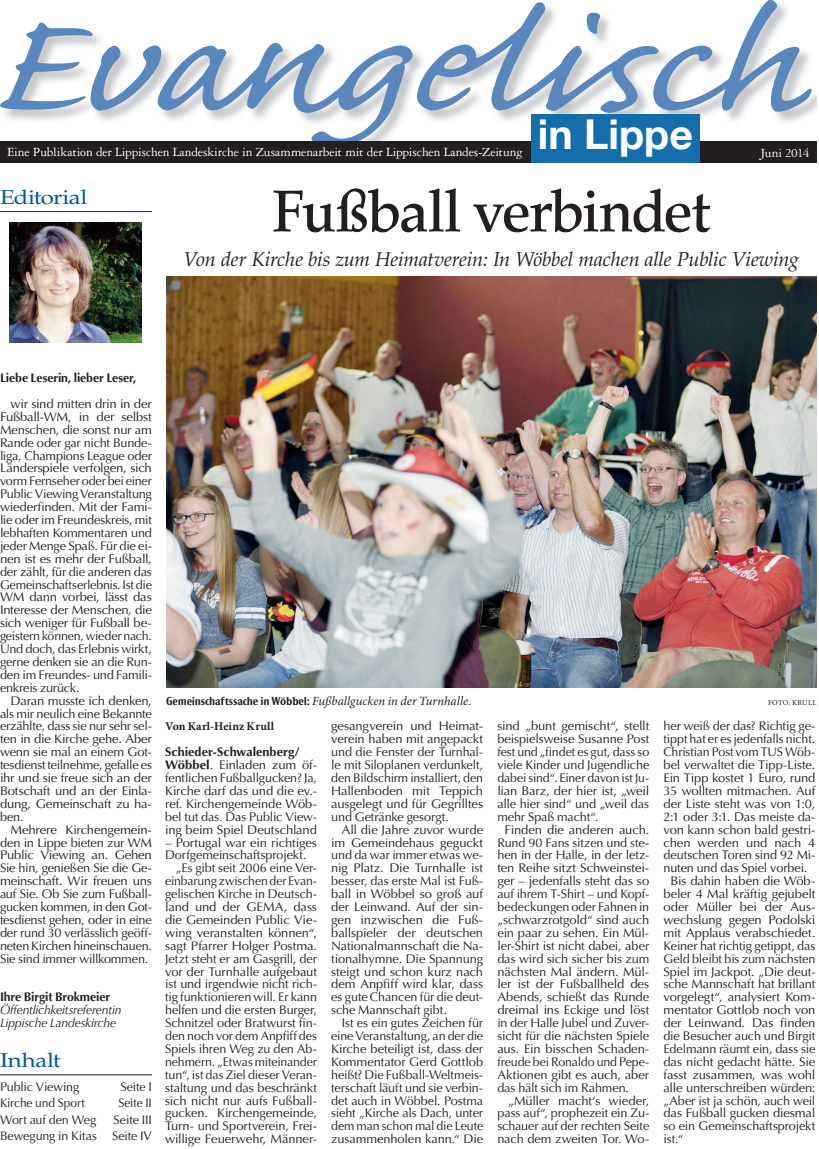
<style>
.page{position:relative;width:819px;height:1149px;background:#fff}
.page>*{position:absolute;margin:0;border:0;box-sizing:border-box;transform-origin:0 0}
.EiL_Titel_47{font:500 58.75px "Palatino LT Std";letter-spacing:-.035em;color:#231f20}
.EiL_Unterzeile_16{font:italic 20px "Palatino LT Std";letter-spacing:-.01em;color:#231f20}
.Dachzeile3{font:20px "Palatino LT Std";letter-spacing:-.02em;color:#01579f;scale:1.2 1}
.t1{font:13.38px "Garamond 3 LT Std";letter-spacing:-.01em;color:#fff}
.t2{font:13.38px "Garamond 3 LT Std";letter-spacing:-.03em;color:#fff}
.EiL_Grundtext_mit_Sp{font:12.5px/12.9px "Optima LT Std";letter-spacing:-.01em;color:#231f20;text-align:justify;scale:1.04 1}
.EiL_Grundtext_mit_Sp-2{font:12.5px/12.9px "Optima LT Std";letter-spacing:-.01em;color:#231f20;text-align:justify}
.EiL_Grundtext_mager{font:12.5px/12.9px "Optima LT Std";letter-spacing:-.015em;color:#231f20;text-align:justify;scale:1.05 1}
.EiL_Grundtext_mager-2{font:italic 12.5px/12.9px "Optima LT Std";letter-spacing:-.02em;color:#231f20}
.EiL_Grundtext_mager-3{font:12.5px "Optima LT Std";letter-spacing:-.015em;color:#231f20}
.BU_Standard{font:italic 12.5px "Minion Pro";letter-spacing:.005em;color:#231f20}
.EiL_Grundtext_mit_Sp-3{font:700 12.5px "Optima LT Std";letter-spacing:-.01em;color:#231f20}
.EiL_Grundtext_mager-4{font:12.5px "Optima LT Std";letter-spacing:-.015em;color:#231f20;scale:.96 1}
.Autor{font:700 11.88px "Minion Pro";letter-spacing:.02em;color:#231f20}
.BU_Standard-2{font:7.5px "Minion Pro";letter-spacing:.03em;color:#231f20}
.s1{font-weight:700;font-style:normal}
.s2{font-family:"Bureau Roxy";font-weight:500;font-style:normal;font-size:11px}
.s3{font-weight:700}
</style>
<div class="page">
<svg style="left:0;top:0;width:811px;height:141px"></svg>
<div style="left:0;top:141px;width:816px;height:22px;background:#231f20"></div>
<div style="left:531px;top:114px;width:168px;height:49px;background:#146eab"></div>
<img style="left:166px;top:277px;width:650px;height:410px">
<hr style="left:0;top:211px;width:152px;height:1px;background:#231f20">
<img style="left:9px;top:223px;width:132px;height:120px">
<hr style="left:0;top:1074px;width:152px;height:1px;background:#231f20">
<p class="t1" style="left:7px;top:145px;width:517px">Eine Publikation der Lippischen Landeskirche in Zusammenarbeit mit der Lippischen Landes-Zeitung</p>
<p class="EiL_Titel_47" style="left:272px;top:177px;width:440px">Fußball verbindet</p>
<p class="EiL_Unterzeile_16" style="left:183px;top:248px;width:617px">Von der Kirche bis zum Heimatverein: In Wöbbel machen alle Public Viewing</p>
<p class="t2" style="left:760px;top:145px;width:51px">Juni 2014</p>
<p class="Dachzeile3" style="left:0;top:186px;width:74px">Editorial</p>
<p class="EiL_Grundtext_mit_Sp-3" style="left:0;top:370px;width:138px">Liebe Leserin, lieber Leser,</p>
<p class="EiL_Grundtext_mager" style="left:0;top:397px;width:146px;text-indent:11px">wir sind mitten drin in der Fußball-WM, in der selbst Menschen, die sonst nur am Rande oder gar nicht Bunde&shy;liga, Champions League oder Länderspiele verfolgen, sich vorm Fernseher oder bei einer Public Viewing Veranstaltung wiederfinden. Mit der Fami&shy;lie oder im Freundeskreis, mit lebhaften Kommentaren und jeder Menge Spaß. Für die ei&shy;nen ist es mehr der Fußball, der zählt, für die anderen das Gemeinschaftserlebnis. Ist die WM dann vorbei, lässt das Interesse der Menschen, die sich weniger für Fußball be&shy;geistern können, wieder nach.<br>Und doch, das Erlebnis wirkt, gerne denken sie an die Run&shy;den im Freundes- und Famili&shy;enkreis zurück.</p>
<p class="EiL_Grundtext_mager" style="left:0;top:694px;width:146px;text-indent:11px">Daran musste ich denken, als mir neulich eine Bekannte erzählte, dass sie nur sehr sel&shy;ten in die Kirche gehe. Aber wenn sie mal an einem Got&shy;tesdienst teilnehme, gefalle es ihr und sie freue sich an der Botschaft und an der Einla&shy;dung, Gemeinschaft zu ha&shy;ben.</p>
<p class="EiL_Grundtext_mager" style="left:0;top:822px;width:146px;text-indent:11px">Mehrere Kirchengemein&shy;den in Lippe bieten zur WM Public Viewing an. Gehen Sie hin, genießen Sie die Ge&shy;meinschaft. Wir freuen uns auf Sie. Ob Sie zum Fußball&shy;gucken kommen, in den Got&shy;tesdienst gehen, oder in eine der rund 30 verlässlich geöff&shy;neten Kirchen hineinschauen.<br>Sie sind immer willkommen.</p>
<p class="EiL_Grundtext_mager-2" style="left:0;top:990px;width:123px"><span class="s1">Ihre Birgit Brokmeier<br></span>Öffentlichkeitsreferentin<br>Lippische Landeskirche</p>
<p class="Dachzeile3" style="left:0;top:1048px;width:52px">Inhalt</p>
<p class="EiL_Grundtext_mager-3" style="left:0;top:1079px;width:81px">Public Viewing</p>
<p class="EiL_Grundtext_mager-3" style="left:120px;top:1079px;width:33px">Seite I</p>
<p class="EiL_Grundtext_mager-4" style="left:0;top:1095px;width:90px">Kirche und Sport</p>
<p class="EiL_Grundtext_mager-4" style="left:118px;top:1095px;width:36px">Seite II</p>
<p class="EiL_Grundtext_mager-3" style="left:0;top:1111px;width:98px">Wort auf den Weg</p>
<p class="EiL_Grundtext_mager-3" style="left:114px;top:1111px;width:40px">Seite III</p>
<p class="EiL_Grundtext_mager-3" style="left:0;top:1128px;width:153px">Bewegung in Kitas Seite IV</p>
<p class="BU_Standard" style="left:166px;top:692px;width:307px"><span class="s2">Gemeinschaftssache in Wöbbel:</span> Fußballgucken in der Turnhalle.</p>
<p class="BU_Standard-2" style="left:768px;top:697px;width:50px">FOTO: KRULL</p>
<p class="Autor" style="left:165px;top:718px;width:111px">Von Karl-Heinz Krull</p>
<p class="EiL_Grundtext_mit_Sp" style="left:165px;top:745px;width:148px;text-align:left"><span class="s3">Schieder-Schwalenberg/<br>Wöbbel</span>. Einladen zum öf&shy;fentlichen Fußballgucken? Ja,<br>Kirche darf das und die ev.- ref. Kirchengemeinde Wöb&shy;bel tut das. Das Public View&shy;ing beim Spiel Deutschland</p>
<p class="EiL_Grundtext_mit_Sp" style="left:165px;top:835px;width:148px">– Portugal war ein richtiges<br>Dorfgemeinschaftsprojekt.</p>
<p class="EiL_Grundtext_mit_Sp-2" style="left:165px;top:861px;width:153px;text-indent:11px">„Es gibt seit 2006 eine Ver&shy;einbarung zwischen der Evan&shy;gelischen Kirche in Deutsch&shy;land und der GEMA, dass die Gemeinden Public Vie&shy;wing veranstalten können“, sagt Pfarrer Holger Postma.<br>Jetzt steht er am Gasgrill, der vor der Turnhalle aufgebaut ist und irgendwie nicht rich&shy;tig funktionieren will. Er kann helfen und die ersten Burger, Schnitzel oder Bratwurst fin&shy;den noch vor dem Anpfiff des Spiels ihren Weg zu den Ab&shy;nehmern. „Etwas miteinander tun“, ist das Ziel dieser Veran&shy;staltung und das beschränkt sich nicht nur aufs Fußball&shy;gucken. Kirchengemeinde, Turn- und Sportverein, Frei&shy;willige Feuerwehr, Männer-</p>
<p class="EiL_Grundtext_mit_Sp" style="left:331px;top:719px;width:148px">gesangverein und Heimat&shy;verein haben mit angepackt und die Fenster der Turnhal&shy;le mit Siloplanen verdunkelt, den Bildschirm installiert, den Hallenboden mit Teppich ausgelegt und für Gegrilltes und Getränke gesorgt.</p>
<p class="EiL_Grundtext_mit_Sp" style="left:331px;top:822px;width:148px;text-indent:11px">All die Jahre zuvor wurde im Gemeindehaus geguckt und da war immer etwas we&shy;nig Platz. Die Turnhalle ist besser, das erste Mal ist Fuß&shy;ball in Wöbbel so groß auf der Leinwand. Auf der sin&shy;gen inzwischen die Fuß&shy;ballspieler der deutschen Nationalmannschaft die Na&shy;tionalhymne. Die Spannung steigt und schon kurz nach dem Anpfiff wird klar, dass es gute Chancen für die deut&shy;sche Mannschaft gibt.</p>
<p class="EiL_Grundtext_mit_Sp-2" style="left:331px;top:1016px;width:153px;text-indent:11px">Ist es ein gutes Zeichen für eine Veranstaltung, an der die Kirche beteiligt ist, dass der Kommentator Gerd Gottlob heißt? Die Fußball-Weltmeis&shy;terschaft läuft und sie verbin&shy;det auch in Wöbbel. Postma sieht „Kirche als Dach, unter dem man schon mal die Leute zusammenholen kann.“ Die</p>
<p class="EiL_Grundtext_mit_Sp" style="left:497px;top:719px;width:148px">sind „bunt gemischt“, stellt beispielsweise Susanne Post fest und „findet es gut, dass so viele Kinder und Jugendliche dabei sind“. Einer davon ist Ju&shy;lian Barz, der hier ist, „weil alle hier sind“ und „weil das mehr Spaß macht“.</p>
<p class="EiL_Grundtext_mit_Sp" style="left:497px;top:822px;width:148px;text-indent:7px">Finden die anderen auch.<br>Rund 90 Fans sitzen und ste&shy;hen in der Halle, in der letz&shy;ten Reihe sitzt Schweinstei&shy;ger – jedenfalls steht das so auf ihrem T-Shirt – und Kopf&shy;bedeckungen oder Fahnen in „schwarzrotgold“ sind auch ein paar zu sehen. Ein Mül&shy;ler-Shirt ist nicht dabei, aber das wird sich sicher bis zum nächsten Mal ändern. Mül&shy;ler ist der Fußballheld des Abends, schießt das Runde dreimal ins Eckige und löst in der Halle Jubel und Zuver&shy;sicht für die nächsten Spiele aus. Ein bisschen Schaden&shy;freude bei Ronaldo und Pepe-Aktionen gibt es auch, aber das hält sich im Rahmen.</p>
<p class="EiL_Grundtext_mit_Sp" style="left:497px;top:1093px;width:148px;text-indent:11px">„Müller macht‘s wieder, pass auf“, prophezeit ein Zu&shy;schauer auf der rechten Seite nach dem zweiten Tor. Wo-</p>
<p class="EiL_Grundtext_mit_Sp-2" style="left:663px;top:719px;width:153px">her weiß der das? Richtig ge&shy;tippt hat er es jedenfalls nicht.<br>Christian Post vom TUS Wöb&shy;bel verwaltet die Tipp-Liste.<br>Ein Tipp kostet 1 Euro, rund 35 wollten mitmachen. Auf der Liste steht was von 1:0, 2:1 oder 3:1. Das meiste da&shy;von kann schon bald gestri&shy;chen werden und nach 4 deutschen Toren sind 92 Mi&shy;nuten und das Spiel vorbei.</p>
<p class="EiL_Grundtext_mit_Sp" style="left:663px;top:874px;width:148px;text-indent:7px">Bis dahin haben die Wöb&shy;beler 4 Mal kräftig gejubelt oder Müller bei der Aus&shy;wechslung gegen Podolski mit Applaus verabschiedet.<br>Keiner hat richtig getippt, das Geld bleibt bis zum nächsten Spiel im Jackpot. „Die deut&shy;sche Mannschaft hat brillant vorgelegt“, analysiert Kom&shy;mentator Gottlob noch von der Leinwand. Das finden die Besucher auch und Birgit Edelmann räumt ein, dass sie das nicht gedacht hätte. Sie fasst zusammen, was wohl alle unterschreiben würden: „Aber ist ja schön, auch weil das Fußball gucken diesmal so ein Gemeinschaftsprojekt ist.“</p>
</div>
